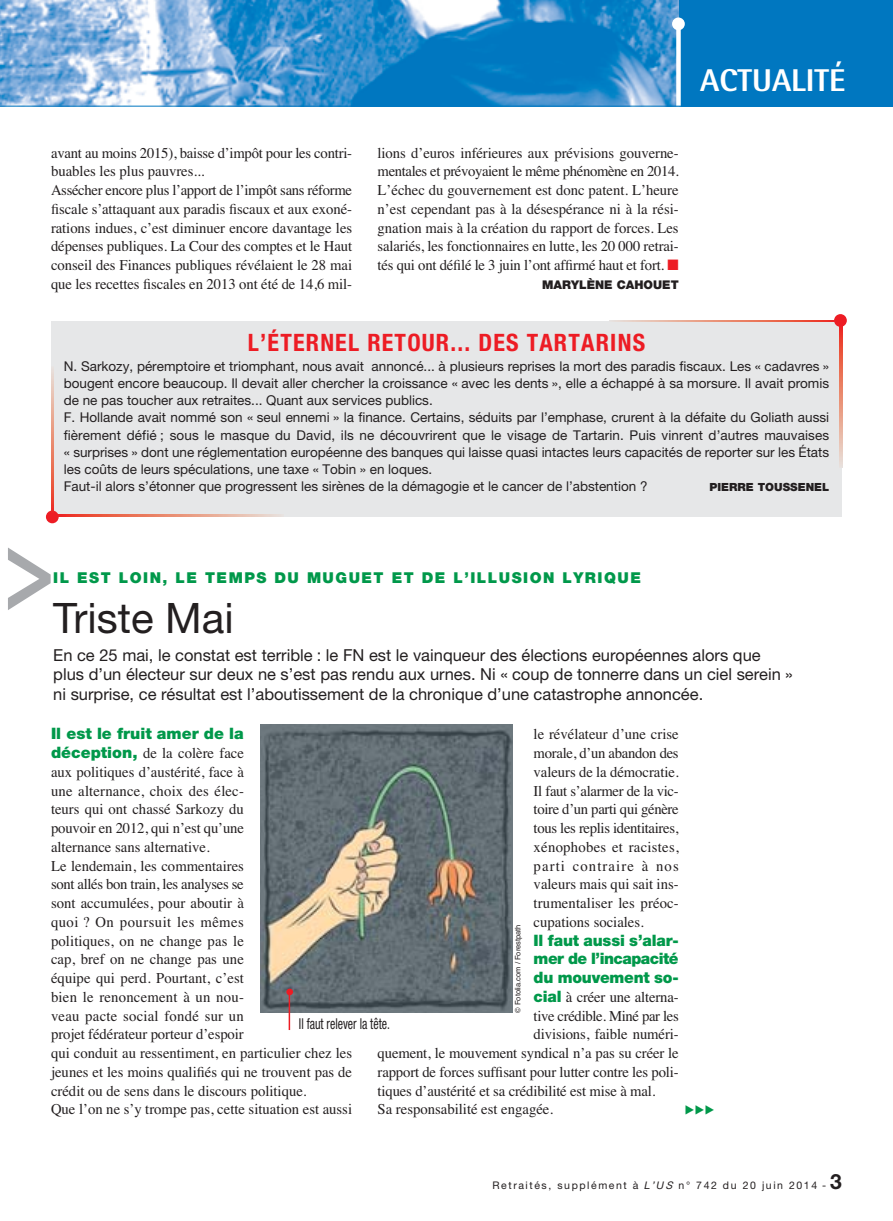
<style>
.page{position:relative;width:893px;height:1221px;background:#fff}
.page>*{position:absolute;margin:0;border:0;box-sizing:border-box;transform-origin:0 0}
.t1{font:500 120px "Helvetica Neue";color:#a7a9ac;scale:.7 1}
.t2{font:42px "Helvetica Neue";color:#231f20}
.t3{font:800 31.5px "Rotis Semi Sans";color:#fff}
.t4{font:700 condensed 24px "Helvetica Neue";letter-spacing:.05em;color:#ed1c24}
.t5{font:16.5px/19.5px "Helvetica Neue";color:#231f20}
.t6{font:900 15.75px/18.8px "Helvetica Neue";letter-spacing:-.01em;color:#00984a;text-align:justify}
.t7{font:15px/18.8px "Times";letter-spacing:-.005em;color:#231f20;text-align:justify}
.t8{font:900 15px "Helvetica Neue";letter-spacing:.1em;color:#00984a}
.t9{font:condensed 15px "Helvetica Neue";color:#231f20;scale:.8 1}
.t10{font:13.5px/17.2px "Helvetica Neue";color:#231f20}
.t11{font:900 12px "Helvetica Neue";color:#231f20}
.t12{font:12px "European Pi Three";color:#00984a}
.t13{font:900 11.25px "Helvetica Neue";color:#231f20}
.t14{font:10.5px "Helvetica Neue";letter-spacing:.15em;color:#231f20}
.t15{font:7.5px "Helvetica";color:#231f20}
.s1{color:#ed1c24}
.s2{font-family:"Helvetica Neue";font-weight:900;font-size:15.75px;color:#00984a}
.s3{font-style:italic}
.s4{font-weight:700;font-size:21px}
</style>
<div class="page">
<div style="left:678px;top:0;width:215px;height:106px;background:#0077c0"></div>
<img style="left:0;top:0;width:679px;height:106px">
<div style="left:676px;top:25px;width:5px;height:81px;background:#fff"></div>
<div style="left:672px;top:17px;width:13px;height:13px;background:#fff;border-radius:50%"></div>
<hr style="left:0;top:106px;width:893px;height:1px;background:#0077c0">
<div style="left:51px;top:321px;width:791px;height:195px;background:#e6e7e8"></div>
<div style="left:46px;top:510px;width:13px;height:13px;background:#ed1c24;border-radius:50%"></div>
<svg style="left:51px;top:369px;width:2px;height:142px"></svg>
<svg style="left:59px;top:515px;width:222px;height:1px"></svg>
<div style="left:834px;top:314px;width:13px;height:13px;background:#ed1c24;border-radius:50%"></div>
<svg style="left:840px;top:327px;width:2px;height:140px"></svg>
<svg style="left:609px;top:320px;width:225px;height:2px"></svg>
<img style="left:261px;top:724px;width:251px;height:288px">
<hr style="left:289px;top:991px;width:1px;height:38px;background:#ed1c24">
<div style="left:286px;top:988px;width:7px;height:7px;background:#ed1c24;border-radius:50%"></div>
<h3 class="t3" style="left:700px;top:69px;width:147px">ACTUALITÉ</h3>
<p class="t7" style="left:51px;top:145px;width:303px;text-align:left">avant au moins 2015), baisse d’impôt pour les contri&shy;buables les plus pauvres...<br>Assécher encore plus l’apport de l’impôt sans réforme fiscale s’attaquant aux paradis fiscaux et aux exoné&shy;rations indues, c’est diminuer encore davantage les dépenses publiques. La Cour des comptes et le Haut conseil des Finances publiques révélaient le 28 mai que les recettes fiscales en 2013 ont été de 14,6 mil-</p>
<p class="t7" style="left:378px;top:145px;width:303px">lions d’euros inférieures aux prévisions gouverne&shy;mentales et prévoyaient le même phénomène en 2014.<br>L’échec du gouvernement est donc patent. L’heure n’est cependant pas à la désespérance ni à la rési&shy;gnation mais à la création du rapport de forces. Les salariés, les fonctionnaires en lutte, les 20 000 retrai&shy;tés qui ont défilé le 3 juin l’ont affirmé haut et fort. <span class="s1">■</span></p>
<p class="t11" style="left:542px;top:280px;width:138px">MARYLÈNE CAHOUET</p>
<h3 class="t4" style="left:248px;top:334px;width:399px">L’ÉTERNEL RETOUR... DES TARTARINS</h3>
<p class="t10" style="left:64px;top:358px;width:767px">N. Sarkozy, péremptoire et triomphant, nous avait annoncé... à plusieurs reprises la mort des paradis fiscaux. Les « cadavres » bougent encore beaucoup. Il devait aller chercher la croissance « avec les dents », elle a échappé à sa morsure. Il avait promis de ne pas toucher aux retraites... Quant aux services publics.<br>F. Hollande avait nommé son « seul ennemi » la finance. Certains, séduits par l’emphase, crurent à la défaite du Goliath aussi fièrement défié ; sous le masque du David, ils ne découvrirent que le visage de Tartarin. Puis vinrent d’autres mauvaises « surprises » dont une réglementation européenne des banques qui laisse quasi intactes leurs capacités de reporter sur les États les coûts de leurs spéculations, une taxe « Tobin » en loques.<br>Faut-il alors s’étonner que progressent les sirènes de la démagogie et le cancer de l’abstention ?</p>
<p class="t13" style="left:709px;top:483px;width:121px">PIERRE TOUSSENEL</p>
<h1 class="t1" style="left:4px;top:524px;width:74px">&gt;</h1>
<p class="t8" style="left:53px;top:572px;width:589px">IL EST LOIN, LE TEMPS DU MUGUET ET DE L’ILLUSION LYRIQUE</p>
<h2 class="t2" style="left:53px;top:603px;width:182px">Triste Mai</h2>
<p class="t5" style="left:53px;top:647px;width:741px">En ce 25 mai, le constat est terrible : le FN est le vainqueur des élections européennes alors que plus d’un électeur sur deux ne s’est pas rendu aux urnes. Ni « coup de tonnerre dans un ciel serein » ni surprise, ce résultat est l’aboutissement de la chronique d’une catastrophe annoncée.</p>
<p class="t6" style="left:51px;top:725px;width:194px">Il est le fruit amer de la</p>
<p class="t7" style="left:51px;top:745px;width:303px;text-align:left"><span class="s2">déception,</span> de la colère face<br>aux politiques d’austérité, face à<br>une alternance, choix des élec-<br>teurs qui ont chassé Sarkozy du<br>pouvoir en 2012, qui n’est qu’une<br>alternance sans alternative.<br>Le lendemain, les commentaires<br>sont allés bon train, les analyses se<br>sont accumulées, pour aboutir à<br>quoi ? On poursuit les mêmes<br>politiques, on ne change pas le<br>cap, bref on ne change pas une<br>équipe qui perd. Pourtant, c’est<br>bien le renoncement à un nou-<br>veau pacte social fondé sur un<br>projet fédérateur porteur d’espoir<br>qui conduit au ressentiment, en particulier chez les jeunes et les moins qualifiés qui ne trouvent pas de crédit ou de sens dans le discours politique.<br>Que l’on ne s’y trompe pas, cette situation est aussi</p>
<p class="t7" style="left:534px;top:726px;width:147px">le révélateur d’une crise morale, d’un abandon des valeurs de la démocratie.<br>Il faut s’alarmer de la vic&shy;toire d’un parti qui génère tous les replis identitaires, xénophobes et racistes, parti contraire à nos valeurs mais qui sait ins&shy;trumentaliser les préoc&shy;cupations sociales.</p>
<p class="t6" style="left:534px;top:932px;width:147px">Il faut aussi s’alar&shy;mer de l’incapacité du mouvement so -</p>
<p class="t7" style="left:534px;top:988px;width:147px"><span class="s2">cial</span> à créer une alterna-</p>
<p class="t7" style="left:534px;top:1007px;width:147px">tive crédible. Miné par les</p>
<p class="t7" style="left:534px;top:1026px;width:147px">divisions, faible numéri-</p>
<p class="t7" style="left:378px;top:1045px;width:303px">quement, le mouvement syndical n’a pas su créer le</p>
<p class="t7" style="left:378px;top:1063px;width:303px">rapport de forces suffisant pour lutter contre les poli-</p>
<p class="t7" style="left:378px;top:1082px;width:279px">tiques d’austérité et sa crédibilité est mise à mal.</p>
<p class="t7" style="left:378px;top:1101px;width:177px">Sa responsabilité est engagée.</p>
<p class="t15" style="left:513px;top:1012px;width:90px;rotate:-90deg">© Fotolia.com / Forestpath</p>
<p class="t9" style="left:299px;top:1018px;width:115px">Il faut relever la tête.</p>
<p class="t12" style="left:685px;top:1103px;width:32px">---</p>
<p class="t14" style="left:492px;top:1181px;width:351px">Retraités, supplément à <span class="s3">L’US</span> n° 742 du 20 juin 2014 - <span class="s4">3</span></p>
</div>
